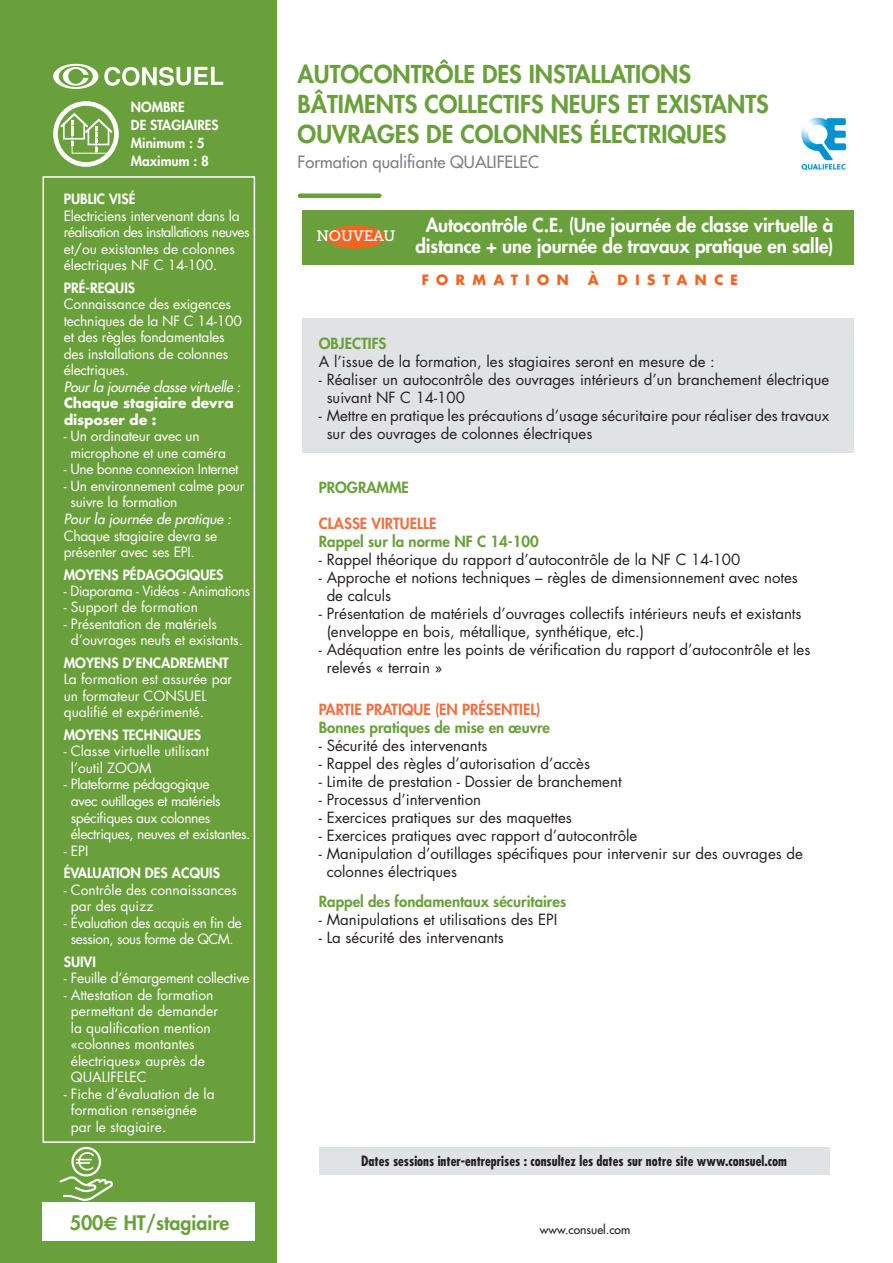
<style>
.page{position:relative;width:893px;height:1263px;background:#fff}
.page>*{position:absolute;margin:0;border:0;box-sizing:border-box;transform-origin:0 0}
.t1{font:800 24px/30px "Futura";color:#6aa03c}
.t2{font:800 19.5px "Futura";color:#6aa03c}
.t3{font:800 18.75px/21px "Futura";letter-spacing:-.005em;color:#fff;text-align:center}
.t4{font:16.5px "Futura";color:#7e8083}
.t5{font:15px/18px "Futura";color:#231f20}
.t6{font:800 15px "Futura";color:#6aa03c}
.t7{font:800 15px "Futura";color:#f36f42}
.t8{font:15px "Museo Slab 500";letter-spacing:-.005em;color:#fff}
.t9{font:13.8px/16.5px "Futura";letter-spacing:-.015em;color:#fff}
.t10{font:800 13.8px "Futura";color:#fff}
.t11{font:700 condensed 13.8px "Futura";color:#231f20}
.t12{font:italic 13.8px "Futura";letter-spacing:-.015em;color:#fff}
.t13{font:700 13.8px/16.5px "Futura";letter-spacing:-.015em;color:#fff}
.t14{font:700 13.8px "Futura";letter-spacing:.5em;color:#f16522}
.t15{font:800 13.5px/18px "Futura";color:#fff}
.t16{font:12px "Futura";color:#231f20}
.s1{font-family:"Euro Sans";font-weight:700}
</style>
<div class="page">
<div style="left:0;top:0;width:276px;height:1263px;background:#6aa03c"></div>
<svg style="left:53px;top:64px;width:45px;height:25px"></svg>
<svg style="left:104px;top:67px;width:119px;height:19px"></svg>
<div style="left:43px;top:176px;width:212px;height:967px;border:2px solid #fff"></div>
<div style="left:43px;top:1202px;width:212px;height:38px;background:#fff"></div>
<div style="left:319px;top:1147px;width:510px;height:27px;background:#e1e2e4"></div>
<div style="left:302px;top:318px;width:551px;height:135px;background:#e1e2e4"></div>
<div style="left:302px;top:210px;width:551px;height:54px;background:#6aa03c"></div>
<div style="left:327px;top:225px;width:58px;height:24px;background:#f16522;border-radius:50%"></div>
<div style="left:300px;top:193px;width:79px;height:5px;background:#6aa03c"></div>
<svg style="left:59px;top:1146px;width:54px;height:55px"></svg>
<svg style="left:55px;top:103px;width:61px;height:61px"></svg>
<div style="left:53px;top:101px;width:66px;height:66px;border:5px solid #fff;border-radius:50%"></div>
<svg style="left:59px;top:111px;width:55px;height:43px"></svg>
<img style="left:801px;top:117px;width:46px;height:54px">
<p class="t15" style="left:131px;top:98px;width:89px">NOMBRE<br>DE STAGIAIRES<br>Minimum : 5<br>Maximum : 8</p>
<p class="t10" style="left:64px;top:191px;width:73px">PUBLIC VISÉ</p>
<p class="t9" style="left:64px;top:208px;width:187px">Electriciens intervenant dans la réalisation des installations neuves et/ou existantes de colonnes électriques NF C 14-100.</p>
<p class="t10" style="left:64px;top:279px;width:73px">PRÉ-REQUIS</p>
<p class="t9" style="left:64px;top:296px;width:180px">Connaissance des exigences techniques de la NF C 14-100 et des règles fondamentales des installations de colonnes électriques.</p>
<p class="t12" style="left:64px;top:378px;width:178px">Pour la journée classe virtuelle :</p>
<p class="t13" style="left:64px;top:395px;width:171px">Chaque stagiaire devra disposer de :</p>
<p class="t9" style="left:70px;top:428px;width:157px;text-indent:-7px">- Un ordinateur avec un microphone et une caméra</p>
<p class="t9" style="left:64px;top:461px;width:176px">- Une bonne connexion Internet</p>
<p class="t9" style="left:70px;top:478px;width:175px;text-indent:-7px">- Un environnement calme pour suivre la formation</p>
<p class="t12" style="left:64px;top:510px;width:169px">Pour la journée de pratique :</p>
<p class="t9" style="left:64px;top:527px;width:155px">Chaque stagiaire devra se présenter avec ses EPI.</p>
<p class="t10" style="left:64px;top:566px;width:161px">MOYENS PÉDAGOGIQUES</p>
<p class="t9" style="left:64px;top:583px;width:188px">- Diaporama - Vidéos - Animations</p>
<p class="t9" style="left:64px;top:599px;width:136px">- Support de formation</p>
<p class="t9" style="left:71px;top:616px;width:174px;text-indent:-7px">- Présentation de matériels d’ouvrages neufs et existants.</p>
<p class="t10" style="left:64px;top:654px;width:167px">MOYENS D’ENCADREMENT</p>
<p class="t9" style="left:64px;top:671px;width:170px">La formation est assurée par un formateur CONSUEL qualifié et expérimenté.</p>
<p class="t10" style="left:64px;top:726px;width:139px">MOYENS TECHNIQUES</p>
<p class="t9" style="left:71px;top:743px;width:140px;text-indent:-7px">- Classe virtuelle utilisant l’outil ZOOM</p>
<p class="t9" style="left:71px;top:776px;width:181px;text-indent:-7px">- Plateforme pédagogique<br>avec outillages et matériels spécifiques aux colonnes électriques, neuves et existantes.</p>
<p class="t9" style="left:64px;top:842px;width:26px">- EPI</p>
<p class="t10" style="left:64px;top:864px;width:158px">ÉVALUATION DES ACQUIS</p>
<p class="t9" style="left:71px;top:881px;width:168px;text-indent:-7px">- Contrôle des connaissances par des quizz</p>
<p class="t9" style="left:64px;top:914px;width:180px;text-align:center">- Évaluation des acquis en fin de session, sous forme de QCM.</p>
<p class="t10" style="left:64px;top:953px;width:34px">SUIVI</p>
<p class="t9" style="left:64px;top:970px;width:187px">- Feuille d’émargement collective</p>
<p class="t9" style="left:71px;top:986px;width:149px;text-indent:-7px">- Attestation de formation permettant de demander la qualification mention «colonnes montantes électriques» auprès de<br>QUALIFELEC</p>
<p class="t9" style="left:71px;top:1085px;width:145px;text-indent:-7px">- Fiche d’évaluation de la formation renseignée par le stagiaire.</p>
<h2 class="t2" style="left:70px;top:1210px;width:161px">500<span class="s1">e</span> HT/stagiaire</h2>
<h1 class="t1" style="left:298px;top:59px;width:473px">AUTOCONTRÔLE DES INSTALLATIONS<br>BÂTIMENTS COLLECTIFS NEUFS ET EXISTANTS<br>OUVRAGES DE COLONNES ÉLECTRIQUES</h1>
<p class="t4" style="left:298px;top:152px;width:243px">Formation qualifiante QUALIFELEC</p>
<p class="t8" style="left:316px;top:227px;width:81px">NOUVEAU</p>
<h3 class="t3" style="left:415px;top:215px;width:419px">Autocontrôle C.E. (Une journée de classe virtuelle à distance + une journée de travaux pratique en salle)</h3>
<p class="t14" style="left:421px;top:270px;width:149px">FORMATION</p>
<p class="t14" style="left:588px;top:270px;width:13px">À</p>
<p class="t14" style="left:617px;top:270px;width:122px">DISTANCE</p>
<p class="t6" style="left:319px;top:334px;width:69px">OBJECTIFS</p>
<p class="t5" style="left:319px;top:353px;width:397px">A l’issue de la formation, les stagiaires seront en mesure de :</p>
<p class="t5" style="left:327px;top:371px;width:504px;text-indent:-8px">- Réaliser un autocontrôle des ouvrages intérieurs d’un branchement électrique suivant NF C 14-100</p>
<p class="t5" style="left:327px;top:407px;width:504px;text-indent:-8px">- Mettre en pratique les précautions d’usage sécuritaire pour réaliser des travaux sur des ouvrages de colonnes électriques</p>
<p class="t6" style="left:319px;top:478px;width:92px">PROGRAMME</p>
<p class="t7" style="left:319px;top:514px;width:119px">CLASSE VIRTUELLE</p>
<p class="t6" style="left:319px;top:532px;width:221px">Rappel sur la norme NF C 14-100</p>
<p class="t5" style="left:319px;top:551px;width:423px">- Rappel théorique du rapport d’autocontrôle de la NF C 14-100</p>
<p class="t5" style="left:327px;top:569px;width:473px;text-indent:-8px">- Approche et notions techniques – règles de dimensionnement avec notes de calculs</p>
<p class="t5" style="left:327px;top:605px;width:476px;text-indent:-8px">- Présentation de matériels d’ouvrages collectifs intérieurs neufs et existants (enveloppe en bois, métallique, synthétique, etc.)</p>
<p class="t5" style="left:327px;top:641px;width:485px;text-indent:-8px">- Adéquation entre les points de vérification du rapport d’autocontrôle et les relevés « terrain »</p>
<p class="t7" style="left:319px;top:700px;width:223px">PARTIE PRATIQUE (EN PRÉSENTIEL)</p>
<p class="t6" style="left:319px;top:718px;width:233px">Bonnes pratiques de mise en œuvre</p>
<p class="t5" style="left:319px;top:737px;width:170px">- Sécurité des intervenants</p>
<p class="t5" style="left:319px;top:755px;width:273px">- Rappel des règles d’autorisation d’accès</p>
<p class="t5" style="left:319px;top:773px;width:304px">- Limite de prestation - Dossier de branchement</p>
<p class="t5" style="left:319px;top:791px;width:164px">- Processus d’intervention</p>
<p class="t5" style="left:319px;top:809px;width:254px">- Exercices pratiques sur des maquettes</p>
<p class="t5" style="left:319px;top:827px;width:320px">- Exercices pratiques avec rapport d’autocontrôle</p>
<p class="t5" style="left:327px;top:845px;width:478px;text-indent:-8px">- Manipulation d’outillages spécifiques pour intervenir sur des ouvrages de colonnes électriques</p>
<p class="t6" style="left:319px;top:892px;width:249px">Rappel des fondamentaux sécuritaires</p>
<p class="t5" style="left:319px;top:911px;width:240px">- Manipulations et utilisations des EPI</p>
<p class="t5" style="left:319px;top:929px;width:186px">- La sécurité des intervenants</p>
<p class="t11" style="left:361px;top:1153px;width:427px">Dates sessions inter-entreprises : consultez les dates sur notre site www.consuel.com</p>
<p class="t16" style="left:540px;top:1222px;width:92px">www.consuel.com</p>
</div>
